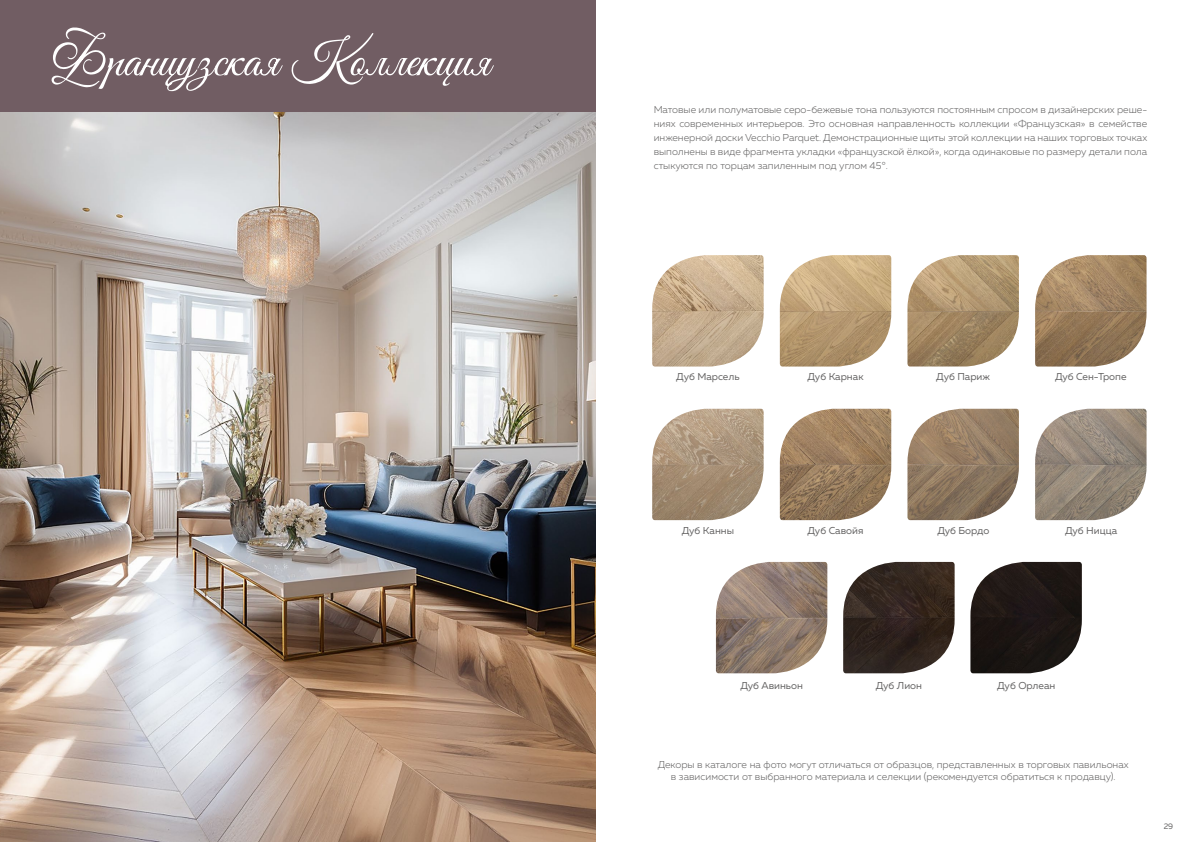
<style>
.page{position:relative;width:1191px;height:842px;background:#fff}
.page>*{position:absolute;margin:0;border:0;box-sizing:border-box;transform-origin:0 0}
.t1{font:50px "Good Vibes Pro";color:#fff}
.t2{font:300 10px/14px "Muller";color:#646363;text-align:justify}
.t3{font:10px "Muller";color:#646363}
.t4{font:8px "Muller";color:#646363}
</style>
<div class="page">
<img style="left:0;top:112px;width:595px;height:730px">
<div style="left:0;top:0;width:595px;height:112px;background:#715d63"></div>
<img style="left:907px;top:409px;width:112px;height:111px">
<img style="left:780px;top:409px;width:111px;height:111px">
<img style="left:652px;top:255px;width:111px;height:112px">
<img style="left:907px;top:255px;width:112px;height:111px">
<img style="left:970px;top:562px;width:111px;height:111px">
<img style="left:716px;top:562px;width:111px;height:111px">
<img style="left:843px;top:562px;width:111px;height:111px">
<img style="left:652px;top:409px;width:111px;height:111px">
<img style="left:1035px;top:409px;width:111px;height:111px">
<img style="left:1035px;top:255px;width:111px;height:112px">
<img style="left:780px;top:255px;width:111px;height:112px">
<h1 class="t1" style="left:51px;top:29px;width:444px">Французская Коллекция</h1>
<p class="t2" style="left:653px;top:102px;width:495px">Матовые или полуматовые серо-бежевые тона пользуются постоянным спросом в дизайнерских реше&shy;ниях современных интерьеров. Это основная направленность коллекции «Французская» в семействе инженерной доски Vecchio Parquet. Демонстрационные щиты этой коллекции на наших торговых точках выполнены в виде фрагмента укладки «французской ёлкой», когда одинаковые по размеру детали пола стыкуются по торцам запиленным под углом 45°.</p>
<p class="t3" style="left:676px;top:371px;width:65px">Дуб Марсель</p>
<p class="t3" style="left:1055px;top:371px;width:73px">Дуб Сен-Тропе</p>
<p class="t3" style="left:807px;top:371px;width:58px">Дуб Карнак</p>
<p class="t3" style="left:936px;top:371px;width:55px">Дуб Париж</p>
<p class="t3" style="left:682px;top:524px;width:54px">Дуб Канны</p>
<p class="t3" style="left:937px;top:524px;width:53px">Дуб Бордо</p>
<p class="t3" style="left:807px;top:524px;width:57px">Дуб Савойя</p>
<p class="t3" style="left:1065px;top:524px;width:54px">Дуб Ницца</p>
<p class="t3" style="left:740px;top:679px;width:64px">Дуб Авиньон</p>
<p class="t3" style="left:875px;top:679px;width:48px">Дуб Лион</p>
<p class="t3" style="left:997px;top:679px;width:60px">Дуб Орлеан</p>
<p class="t2" style="left:657px;top:759px;width:472px;line-height:12px;text-align:center">Декоры в каталоге на фото могут отличаться от образцов, представленных в торговых павильонах в зависимости от выбранного материала и селекции (рекомендуется обратиться к продавцу).</p>
<p class="t4" style="left:1163px;top:821px;width:11px">29</p>
</div>
